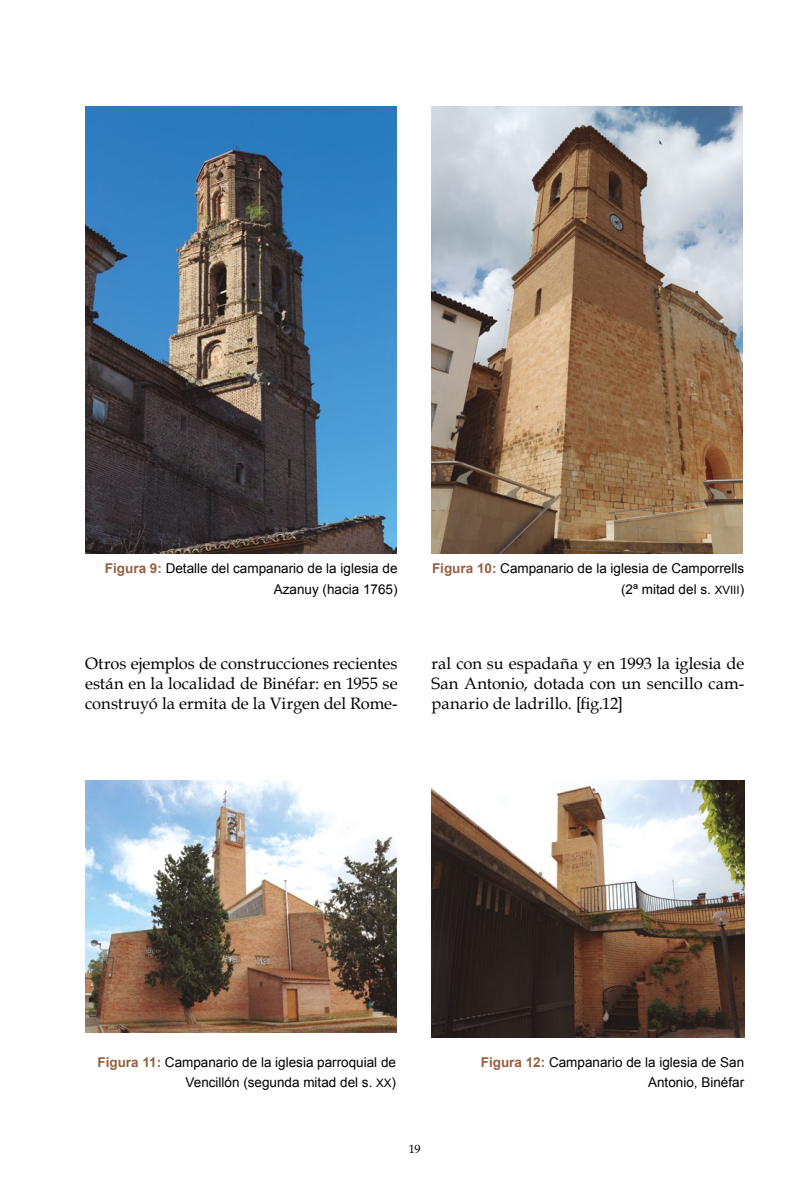
<style>
.page{position:relative;width:808px;height:1191px;background:#fff}
.page>*{position:absolute;margin:0;border:0;box-sizing:border-box;transform-origin:0 0}
.t1{font:16.5px/19.8px "Book Antiqua";color:#000;text-align:justify}
.t2{font:13.5px/20.2px "Arial";color:#000;text-align:right}
.t3{font:12px "Book Antiqua";color:#000}
.s1{font-weight:700;color:#966142}
.s2{font-size:11.55px}
</style>
<div class="page">
<img style="left:85px;top:106px;width:311px;height:448px">
<img style="left:432px;top:106px;width:311px;height:448px">
<img style="left:85px;top:781px;width:311px;height:252px">
<img style="left:432px;top:781px;width:312px;height:257px">
<p class="t2" style="left:105px;top:558px;width:294px"><span class="s1">Figura 9:</span> Detalle del campanario de la iglesia de<br>Azanuy (hacia 1765)</p>
<p class="t2" style="left:432px;top:558px;width:314px"><span class="s1">Figura 10:</span> Campanario de la iglesia de Camporrells (2ª mitad del s. <span class="s2">XVIII</span>)</p>
<p class="t1" style="left:85px;top:654px;width:314px">Otros ejemplos de construcciones recientes están en la localidad de Binéfar: en 1955 se construyó la ermita de la Virgen del Rome-</p>
<p class="t1" style="left:432px;top:654px;width:314px">ral con su espadaña y en 1993 la iglesia de San Antonio, dotada con un sencillo cam&shy;panario de ladrillo. [fig.12]</p>
<p class="t2" style="left:97px;top:1051px;width:300px"><span class="s1">Figura 11:</span> Campanario de la iglesia parroquial de<br>Vencillón (segunda mitad del s. <span class="s2">XX</span>)</p>
<p class="t2" style="left:481px;top:1051px;width:265px"><span class="s1">Figura 12:</span> Campanario de la iglesia de San<br>Antonio, Binéfar</p>
<p class="t3" style="left:409px;top:1141px;width:13px">19</p>
</div>
